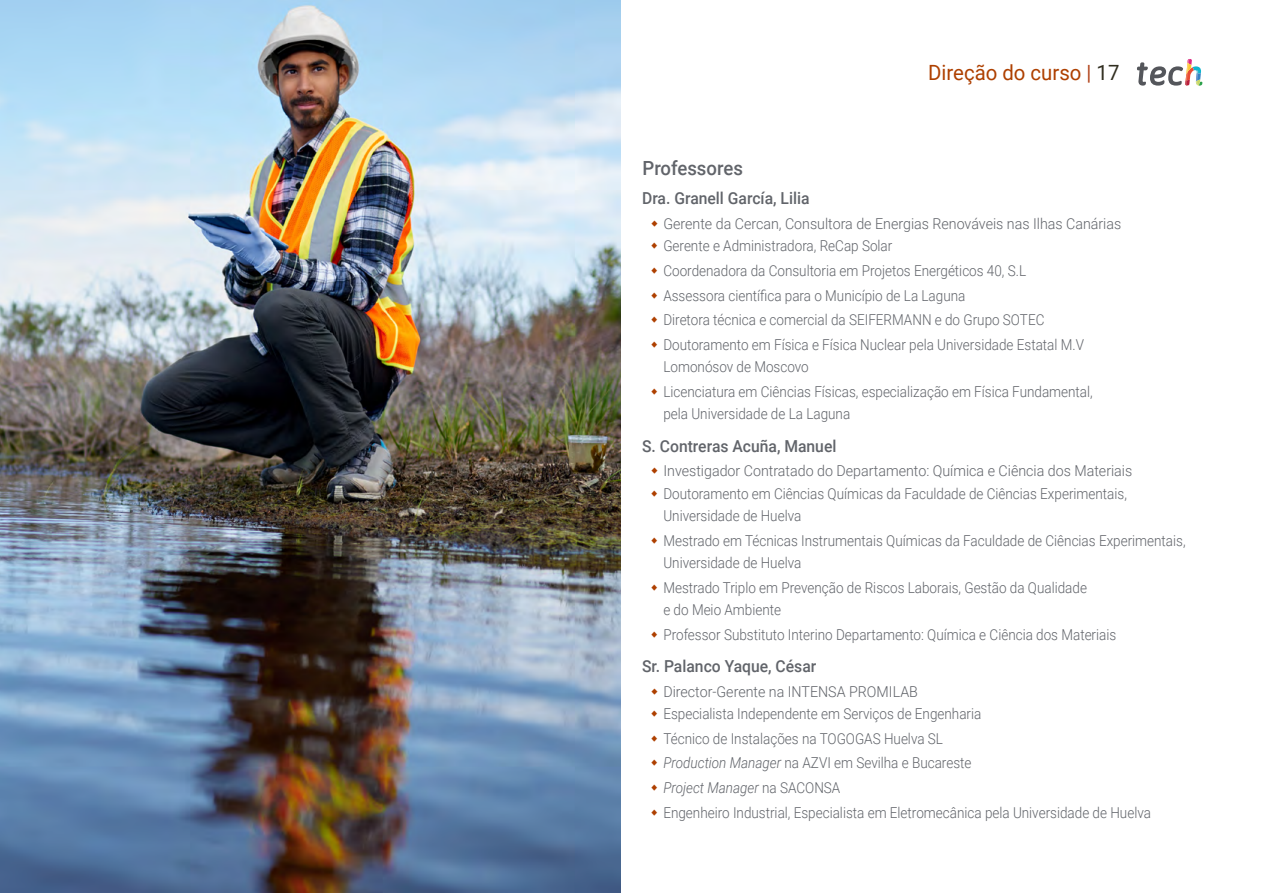
<style>
.page{position:relative;width:1263px;height:893px;background:#fff}
.page>*{position:absolute;margin:0;border:0;box-sizing:border-box;transform-origin:0 0}
.t1{font:21px "Roboto";color:#ae4000}
.t2{font:500 19.5px "Roboto";color:#61646a;scale:.95 1}
.t3{font:500 16.5px "Roboto";color:#61646a;scale:.95 1}
.t4{font:300 15px/24.6px "Roboto";color:#61646a;scale:.9 1}
.t5{font:300 15px/22.4px "Roboto";color:#61646a;scale:.95 1}
.s1{color:#b04117}
.s2{color:#312e20}
.s3{font-style:italic}
</style>
<div class="page">
<svg style="left:1137px;top:59px;width:65px;height:27px"></svg>
<img style="left:0;top:0;width:621px;height:893px">
<h2 class="t2" style="left:642px;top:154px;width:107px">Professores</h2>
<h1 class="t1" style="left:928px;top:57px;width:193px">Direção do curso <span class="s1">|</span> <span class="s2">17</span></h1>
<p class="t3" style="left:642px;top:187px;width:178px">Dra. Granell García, Lilia</p>
<p class="t5" style="left:663px;top:212px;width:484px">Gerente da Cercan, Consultora de Energias Renováveis nas Ilhas Canárias<br>Gerente e Administradora, ReCap Solar</p>
<p class="t4" style="left:663px;top:258px;width:469px">Coordenadora da Consultoria em Projetos Energéticos 40, S.L Assessora científica para o Município de La Laguna<br>Diretora técnica e comercial da SEIFERMANN e do Grupo SOTEC Doutoramento em Física e Física Nuclear pela Universidade Estatal M.V</p>
<p class="t4" style="left:663px;top:354px;width:479px">Lomonósov de Moscovo<br>Licenciatura em Ciências Físicas, especialização em Física Fundamental,</p>
<p class="t4" style="left:663px;top:401px;width:209px">pela Universidade de La Laguna</p>
<p class="t3" style="left:642px;top:434px;width:206px">S. Contreras Acuña, Manuel</p>
<p class="t5" style="left:663px;top:459px;width:495px">Investigador Contratado do Departamento: Química e Ciência dos Materiais<br>Doutoramento em Ciências Químicas da Faculdade de Ciências Experimentais,<br>Universidade de Huelva</p>
<p class="t4" style="left:663px;top:528px;width:582px;line-height:22.5px">Mestrado em Técnicas Instrumentais Químicas da Faculdade de Ciências Experimentais,<br>Universidade de Huelva</p>
<p class="t4" style="left:663px;top:576px;width:472px;line-height:22.5px">Mestrado Triplo em Prevenção de Riscos Laborais, Gestão da Qualidade e do Meio Ambiente</p>
<p class="t4" style="left:663px;top:622px;width:505px">Professor Substituto Interino Departamento: Química e Ciência dos Materiais</p>
<p class="t3" style="left:642px;top:655px;width:185px">Sr. Palanco Yaque, César</p>
<p class="t5" style="left:663px;top:680px;width:336px">Director-Gerente na INTENSA PROMILAB<br>Especialista Independente em Serviços de Engenharia</p>
<p class="t4" style="left:663px;top:725px;width:543px">Técnico de Instalações na TOGOGAS Huelva SL<br><span class="s3">Production Manager</span> na AZVI em Sevilha e Bucareste<br><span class="s3">Project Manager</span> na SACONSA<br>Engenheiro Industrial, Especialista em Eletromecânica pela Universidade de Huelva</p>
</div>
